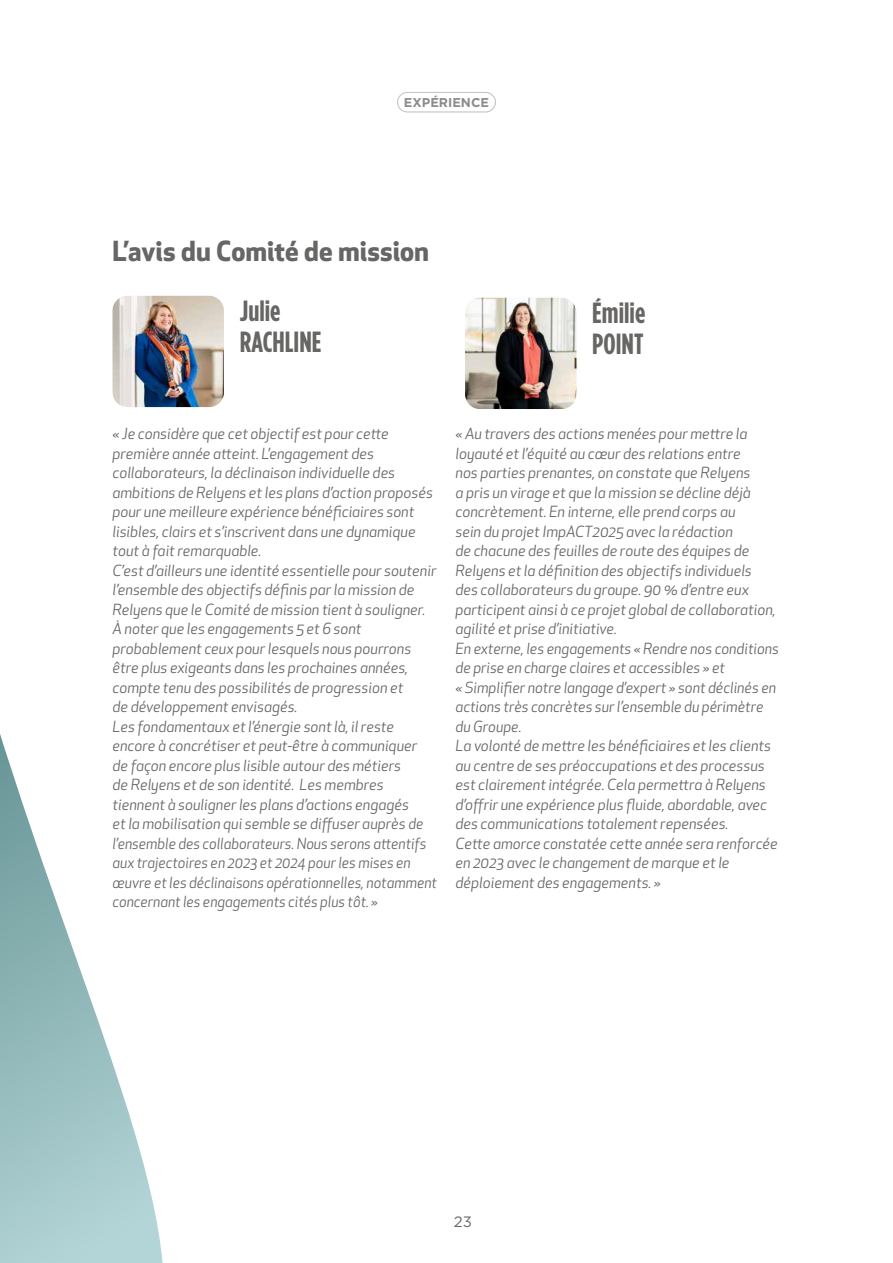
<style>
.page{position:relative;width:893px;height:1263px;background:#fff}
.page>*{position:absolute;margin:0;border:0;box-sizing:border-box;transform-origin:0 0}
.t1{font:700 29.1px/30.8px "Gotham Condensed";color:#676665}
.t2{font:700 27px "Apex New";color:#676665}
.t3{font:italic 15px/19.5px "Apex New";color:#676665}
.t4{font:15px "Gotham";color:#676665}
.t5{font:700 12.75px "Gotham";color:#8c8b8b}
</style>
<div class="page">
<svg style="left:0;top:295px;width:211px;height:968px"></svg>
<img style="left:112px;top:296px;width:112px;height:111px">
<img style="left:465px;top:298px;width:111px;height:111px">
<div style="left:397px;top:92px;width:99px;height:21px;border:1px solid #8c8b8b;border-radius:10px"></div>
<p class="t5" style="left:404px;top:94px;width:87px">EXPÉRIENCE</p>
<h2 class="t2" style="left:112px;top:231px;width:318px">L’avis du Comité de mission</h2>
<h1 class="t1" style="left:240px;top:295px;width:83px">Julie<br>RACHLINE</h1>
<h1 class="t1" style="left:592px;top:297px;width:54px">Émilie<br>POINT</h1>
<p class="t3" style="left:112px;top:424px;width:326px">« Je considère que cet objectif est pour cette première année atteint. L’engagement des collaborateurs, la déclinaison individuelle des ambitions de Relyens et les plans d’action proposés pour une meilleure expérience bénéficiaires sont lisibles, clairs et s’inscrivent dans une dynamique tout à fait remarquable.<br>C’est d’ailleurs une identité essentielle pour soutenir l’ensemble des objectifs définis par la mission de Relyens que le Comité de mission tient à souligner.<br>À noter que les engagements 5 et 6 sont probablement ceux pour lesquels nous pourrons être plus exigeants dans les prochaines années, compte tenu des possibilités de progression et<br>de développement envisagés.<br>Les fondamentaux et l’énergie sont là, il reste encore à concrétiser et peut-être à communiquer<br>de façon encore plus lisible autour des métiers<br>de Relyens et de son identité. Les membres tiennent à souligner les plans d’actions engagés<br>et la mobilisation qui semble se diffuser auprès de l’ensemble des collaborateurs. Nous serons attentifs aux trajectoires en 2023 et 2024 pour les mises en œuvre et les déclinaisons opérationnelles, notamment concernant les engagements cités plus tôt. »</p>
<p class="t3" style="left:455px;top:424px;width:325px">« Au travers des actions menées pour mettre la loyauté et l’équité au cœur des relations entre<br>nos parties prenantes, on constate que Relyens<br>a pris un virage et que la mission se décline déjà concrètement. En interne, elle prend corps au<br>sein du projet ImpACT2025 avec la rédaction<br>de chacune des feuilles de route des équipes de Relyens et la définition des objectifs individuels<br>des collaborateurs du groupe. 90 % d’entre eux participent ainsi à ce projet global de collaboration, agilité et prise d’initiative.<br>En externe, les engagements « Rendre nos conditions de prise en charge claires et accessibles » et<br>« Simplifier notre langage d’expert » sont déclinés en actions très concrètes sur l’ensemble du périmètre du Groupe.<br>La volonté de mettre les bénéficiaires et les clients au centre de ses préoccupations et des processus est clairement intégrée. Cela permettra à Relyens d’offrir une expérience plus fluide, abordable, avec des communications totalement repensées.<br>Cette amorce constatée cette année sera renforcée en 2023 avec le changement de marque et le déploiement des engagements. »</p>
<p class="t4" style="left:454px;top:1212px;width:20px">23</p>
</div>
